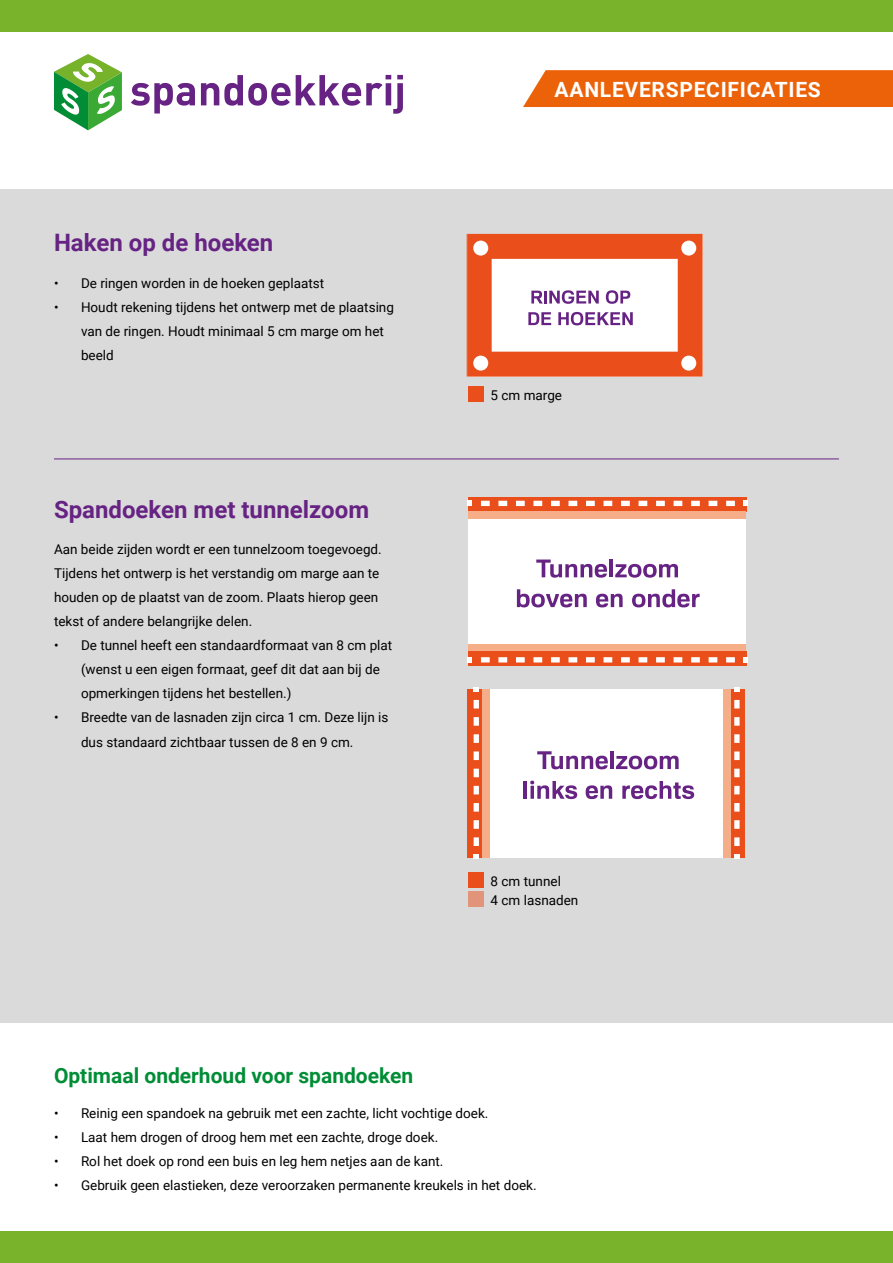
<style>
.page{position:relative;width:893px;height:1263px;background:#fff}
.page>*{position:absolute;margin:0;border:0;box-sizing:border-box;transform-origin:0 0}
.t1{font:700 24px "Roboto";color:#662383}
.t2{font:700 21px "Roboto";color:#008d36}
.t3{font:700 21px "Roboto";letter-spacing:.035em;color:#fff}
.t4{font:13.5px/24px "Roboto";color:#000}
</style>
<div class="page">
<div style="left:0;top:189px;width:893px;height:834px;background:#dadada"></div>
<svg style="left:131px;top:83px;width:64px;height:31px"></svg>
<svg style="left:201px;top:75px;width:202px;height:39px"></svg>
<svg style="left:54px;top:54px;width:68px;height:76px"></svg>
<div style="left:0;top:0;width:893px;height:32px;background:#78b32b"></div>
<div style="left:523px;top:70px;width:370px;height:37px;background:#eb6209"></div>
<hr style="left:54px;top:459px;width:785px;height:1px;background:#662383">
<div style="left:0;top:1231px;width:893px;height:32px;background:#78b32b"></div>
<svg style="left:467px;top:234px;width:236px;height:143px;background:#eea38e"></svg>
<div style="left:473px;top:241px;width:15px;height:15px;background:#fff;border-radius:50%"></div>
<div style="left:681px;top:241px;width:15px;height:15px;background:#fff;border-radius:50%"></div>
<div style="left:473px;top:356px;width:15px;height:15px;background:#fff;border-radius:50%"></div>
<div style="left:681px;top:356px;width:15px;height:15px;background:#fff;border-radius:50%"></div>
<div style="left:468px;top:497px;width:278px;height:169px;background:#fff"></div>
<div style="left:468px;top:497px;width:278px;height:15px;background:#e94e1b"></div>
<div style="left:468px;top:512px;width:278px;height:7px;background:#f6ae88"></div>
<div style="left:468px;top:645px;width:278px;height:7px;background:#f6ae88"></div>
<div style="left:468px;top:652px;width:278px;height:14px;background:#e94e1b"></div>
<svg style="left:468px;top:501px;width:4px;height:5px"></svg>
<svg style="left:481px;top:501px;width:254px;height:5px"></svg>
<svg style="left:744px;top:501px;width:4px;height:5px"></svg>
<svg style="left:468px;top:651px;width:4px;height:11px"></svg>
<svg style="left:481px;top:657px;width:254px;height:5px"></svg>
<svg style="left:744px;top:657px;width:4px;height:5px"></svg>
<svg style="left:536px;top:559px;width:71px;height:19px"></svg>
<hr style="left:610px;top:559px;width:3px;height:18px;background:#662383">
<svg style="left:615px;top:564px;width:63px;height:14px"></svg>
<svg style="left:517px;top:589px;width:70px;height:18px"></svg>
<svg style="left:596px;top:594px;width:27px;height:13px"></svg>
<svg style="left:632px;top:589px;width:68px;height:18px"></svg>
<div style="left:468px;top:386px;width:16px;height:16px;background:#e94e1b"></div>
<div style="left:468px;top:872px;width:16px;height:16px;background:#e94e1b"></div>
<div style="left:468px;top:891px;width:16px;height:16px;background:#e1947a"></div>
<div style="left:468px;top:689px;width:277px;height:169px;background:#fff"></div>
<div style="left:468px;top:689px;width:14px;height:168px;background:#e94e1b"></div>
<div style="left:731px;top:689px;width:14px;height:168px;background:#e94e1b"></div>
<svg style="left:474px;top:687px;width:5px;height:4px"></svg>
<svg style="left:474px;top:700px;width:5px;height:146px"></svg>
<svg style="left:474px;top:854px;width:5px;height:5px"></svg>
<svg style="left:734px;top:687px;width:6px;height:4px"></svg>
<svg style="left:734px;top:700px;width:6px;height:146px"></svg>
<svg style="left:734px;top:854px;width:6px;height:5px"></svg>
<svg style="left:537px;top:751px;width:71px;height:18px"></svg>
<hr style="left:610px;top:751px;width:4px;height:18px;background:#662383">
<svg style="left:616px;top:756px;width:63px;height:13px"></svg>
<hr style="left:524px;top:781px;width:3px;height:18px;background:#662383">
<svg style="left:530px;top:781px;width:47px;height:18px"></svg>
<svg style="left:586px;top:785px;width:26px;height:14px"></svg>
<svg style="left:622px;top:781px;width:72px;height:18px"></svg>
<div style="left:482px;top:689px;width:7px;height:168px;background:#f6ae88"></div>
<div style="left:724px;top:689px;width:7px;height:168px;background:#f6ae88"></div>
<h1 class="t1" style="left:54px;top:226px;width:221px">Haken op de hoeken</h1>
<p class="t4" style="left:54px;top:271px;width:272px">• De ringen worden in de hoeken geplaatst</p>
<p class="t4" style="left:81px;top:295px;width:314px;text-indent:-27px">• Houdt rekening tijdens het ontwerp met de plaatsing van de ringen. Houdt minimaal 5 cm marge om het beeld</p>
<h1 class="t1" style="left:54px;top:492px;width:317px">Spandoeken met tunnelzoom</h1>
<p class="t4" style="left:54px;top:537px;width:329px">Aan beide zijden wordt er een tunnelzoom toegevoegd.<br>Tijdens het ontwerp is het verstandig om marge aan te houden op de plaatst van de zoom. Plaats hierop geen tekst of andere belangrijke delen.</p>
<p class="t4" style="left:81px;top:633px;width:313px;text-indent:-27px">• De tunnel heeft een standaardformaat van 8 cm plat (wenst u een eigen formaat, geef dit dat aan bij de opmerkingen tijdens het bestellen.)</p>
<p class="t4" style="left:54px;top:705px;width:336px;text-align:center">• Breedte van de lasnaden zijn circa 1 cm. Deze lijn is dus standaard zichtbaar tussen de 8 en 9 cm.</p>
<h2 class="t3" style="left:555px;top:75px;width:268px">AANLEVERSPECIFICATIES</h2>
<p class="t4" style="left:491px;top:383px;width:73px">5 cm marge</p>
<p class="t4" style="left:491px;top:870px;width:89px;line-height:19.6px">8 cm tunnel<br>4 cm lasnaden</p>
<h2 class="t2" style="left:54px;top:1061px;width:361px">Optimaal onderhoud voor spandoeken</h2>
<p class="t4" style="left:54px;top:1101px;width:436px">• Reinig een spandoek na gebruik met een zachte, licht vochtige doek.</p>
<p class="t4" style="left:54px;top:1125px;width:386px">• Laat hem drogen of droog hem met een zachte, droge doek.</p>
<p class="t4" style="left:54px;top:1149px;width:391px">• Rol het doek op rond een buis en leg hem netjes aan de kant.</p>
<p class="t4" style="left:54px;top:1173px;width:484px">• Gebruik geen elastieken, deze veroorzaken permanente kreukels in het doek.</p>
</div>
